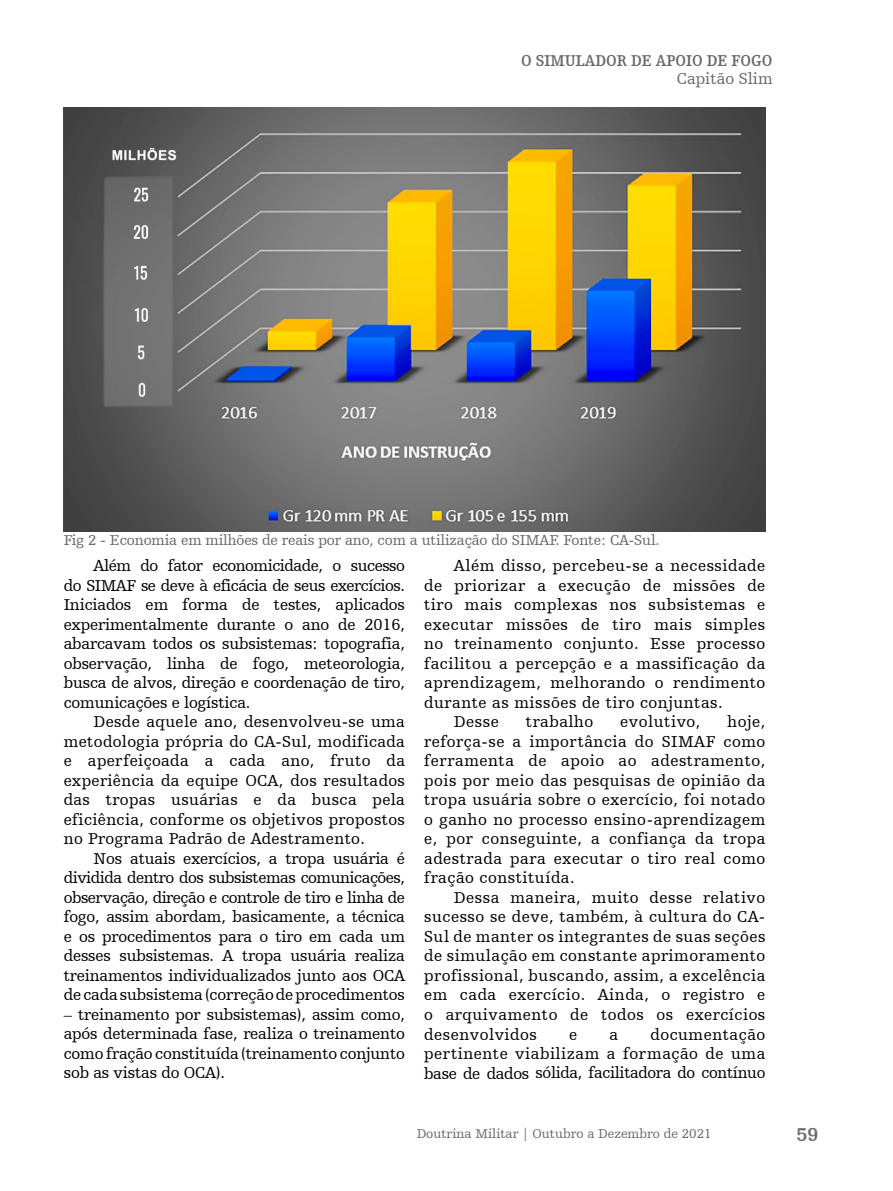
<style>
.page{position:relative;width:893px;height:1191px;background:#fff}
.page>*{position:absolute;margin:0;border:0;box-sizing:border-box;transform-origin:0 0}
.t1{font:700 19.5px "Humanist Slabserif 712 BT";color:#696969}
.t2{font:16.5px/19.5px "Humanist Slabserif 712 BT";letter-spacing:.03em;color:#000;text-align:justify}
.t3{font:700 16.5px "Humanist Slabserif 712 BT";color:#696969;scale:.9 1}
.t4{font:16.5px "Humanist Slabserif 712 BT";color:#696969}
.t5{font:15px "Humanist Slabserif 712 BT";letter-spacing:-.01em;color:#696969}
.t6{font:13.35px "Humanist Slabserif 712 BT";color:#696969}
</style>
<div class="page">
<img style="left:64px;top:107px;width:701px;height:424px">
<p class="t3" style="left:521px;top:50px;width:281px">O SIMULADOR DE APOIO DE FOGO</p>
<p class="t4" style="left:677px;top:68px;width:97px">Capitão Slim</p>
<p class="t5" style="left:64px;top:531px;width:597px">Fig 2 - Economia em milhões de reais por ano, com a utilização do SIMAF. Fonte: CA-Sul.</p>
<p class="t2" style="left:64px;top:555px;width:343px;text-indent:30px">Além do fator economicidade, o sucesso do SIMAF se deve à eficácia de seus exercícios.<br>Iniciados em forma de testes, aplicados experimentalmente durante o ano de 2016, abarcavam todos os subsistemas: topografia, observação, linha de fogo, meteorologia, busca de alvos, direção e coordenação de tiro, comunicações e logística.</p>
<p class="t2" style="left:64px;top:711px;width:343px;text-indent:30px">Desde aquele ano, desenvolveu-se uma metodologia própria do CA-Sul, modificada e aperfeiçoada a cada ano, fruto da experiência da equipe OCA, dos resultados das tropas usuárias e da busca pela eficiência, conforme os objetivos propostos no Programa Padrão de Adestramento.</p>
<p class="t2" style="left:64px;top:848px;width:343px;text-indent:30px">Nos atuais exercícios, a tropa usuária é dividida dentro dos subsistemas comunicações, observação, direção e controle de tiro e linha de fogo, assim abordam, basicamente, a técnica e os procedimentos para o tiro em cada um desses subsistemas. A tropa usuária realiza treinamentos individualizados junto aos OCA de cada subsistema (correção de procedimentos</p>
<p class="t2" style="left:64px;top:1004px;width:343px">– treinamento por subsistemas), assim como, após determinada fase, realiza o treinamento como fração constituída (treinamento conjunto sob as vistas do OCA).</p>
<p class="t2" style="left:454px;top:556px;width:313px">Além disso, percebeu-se a necessidade</p>
<p class="t2" style="left:424px;top:575px;width:343px">de priorizar a execução de missões de</p>
<p class="t2" style="left:424px;top:595px;width:343px">tiro mais complexas nos subsistemas e</p>
<p class="t2" style="left:424px;top:614px;width:343px">executar missões de tiro mais simples</p>
<p class="t2" style="left:424px;top:634px;width:343px">no treinamento conjunto. Esse processo</p>
<p class="t2" style="left:424px;top:653px;width:343px">facilitou a percepção e a massificação da</p>
<p class="t2" style="left:424px;top:673px;width:343px">aprendizagem, melhorando o rendimento</p>
<p class="t2" style="left:424px;top:692px;width:300px">durante as missões de tiro conjuntas.</p>
<p class="t2" style="left:454px;top:712px;width:46px">Desse</p>
<p class="t2" style="left:526px;top:712px;width:69px">trabalho</p>
<p class="t2" style="left:620px;top:712px;width:82px">evolutivo,</p>
<p class="t2" style="left:424px;top:712px;width:343px;text-indent:303px">hoje, reforça-se a importância do SIMAF como ferramenta de apoio ao adestramento, pois por meio das pesquisas de opinião da tropa usuária sobre o exercício, foi notado o ganho no processo ensino-aprendizagem e, por conseguinte, a confiança da tropa adestrada para executar o tiro real como fração constituída.</p>
<p class="t2" style="left:424px;top:887px;width:343px;text-indent:30px">Dessa maneira, muito desse relativo sucesso se deve, também, à cultura do CA-Sul de manter os integrantes de suas seções de simulação em constante aprimoramento profissional, buscando, assim, a excelência em cada exercício. Ainda, o registro e o arquivamento de todos os exercícios desenvolvidos</p>
<p class="t2" style="left:424px;top:1024px;width:343px;text-indent:226px">documentação pertinente viabilizam a formação de uma base de dados sólida, facilitadora do contínuo</p>
<p class="t2" style="left:569px;top:1024px;width:10px">e</p>
<p class="t2" style="left:609px;top:1024px;width:10px">a</p>
<p class="t6" style="left:417px;top:1125px;width:296px">Doutrina Militar | Outubro a Dezembro de 2021</p>
<p class="t1" style="left:797px;top:1123px;width:23px">59</p>
</div>
